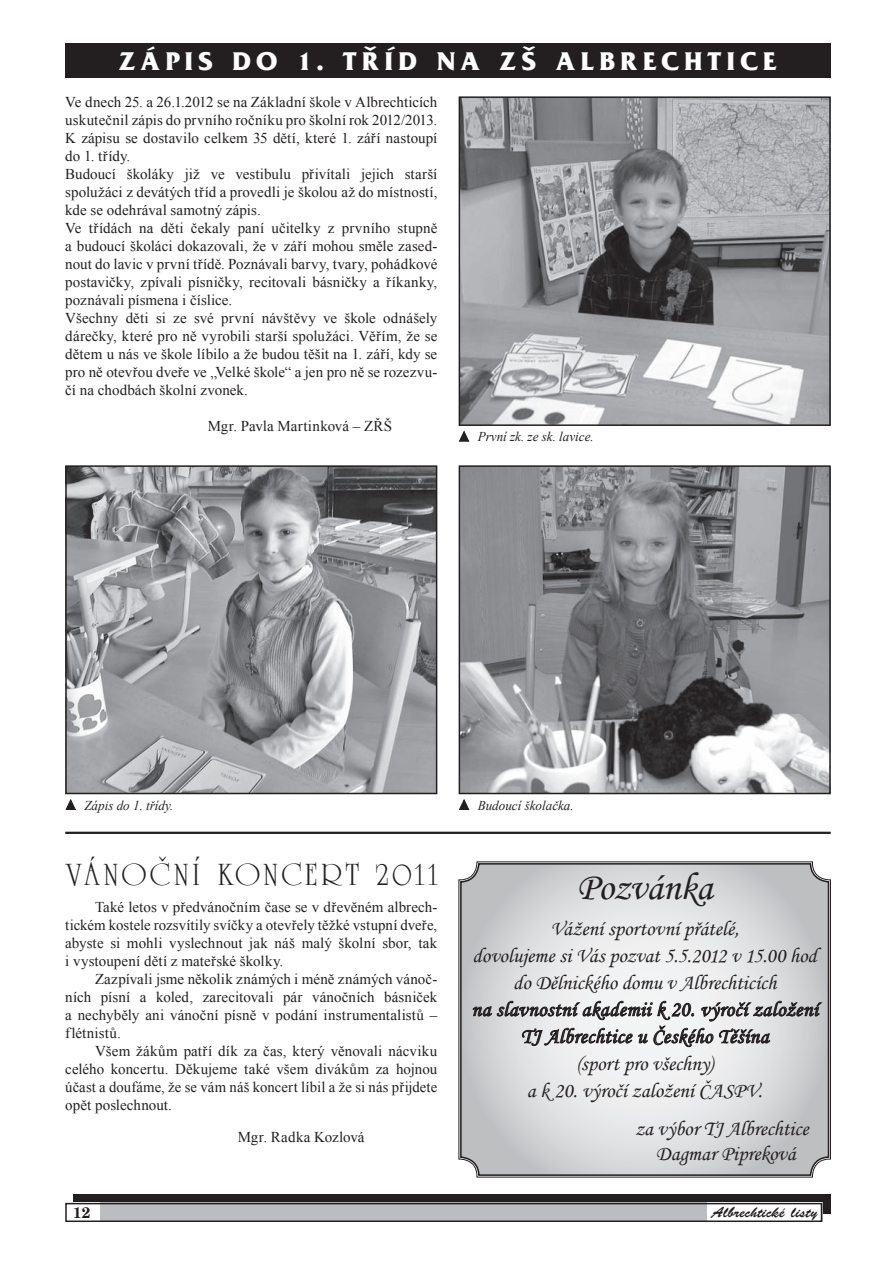
<style>
.page{position:relative;width:896px;height:1266px;background:#fff}
.page>*{position:absolute;margin:0;border:0;box-sizing:border-box;transform-origin:0 0}
.t1{font:39px "Monotype Corsiva";letter-spacing:-.01em;color:#231f20}
.t2{font:33px "Unicorn";letter-spacing:.11em;color:#231f20}
.t3{font:700 27px "France";letter-spacing:.2em;color:#fff}
.t4{font:21px/27px "Monotype Corsiva";letter-spacing:.005em;color:#231f20;text-align:center}
.t5{font:15px/18px "Times New Roman";letter-spacing:.005em;color:#231f20;text-align:justify}
.t6{font:15px "Banff";letter-spacing:.005em;color:#231f20}
.t7{font:700 15px "New Brunswick";color:#231f20}
.t8{font:italic 13.5px "Times New Roman";color:#231f20}
</style>
<div class="page">
<div style="left:74px;top:1194px;width:757px;height:19px;background:#231f20"></div>
<div style="left:65px;top:1203px;width:757px;height:19px;background:#bcbdc0"></div>
<div style="left:65px;top:1203px;width:34px;height:19px;background:#fff"></div>
<div style="left:707px;top:1203px;width:115px;height:19px;background:#fff"></div>
<div style="left:65px;top:1203px;width:757px;height:19px;border:2px solid #231f20"></div>
<div style="left:65px;top:44px;width:766px;height:34px;background:#231f20"></div>
<img style="left:462px;top:99px;width:366px;height:324px">
<div style="left:459px;top:96px;width:372px;height:330px;border:2px solid #231f20"></div>
<svg style="left:459px;top:431px;width:10px;height:10px"></svg>
<img style="left:462px;top:468px;width:366px;height:323px">
<div style="left:459px;top:465px;width:372px;height:329px;border:2px solid #231f20"></div>
<svg style="left:459px;top:799px;width:10px;height:11px"></svg>
<img style="left:68px;top:468px;width:366px;height:323px">
<div style="left:65px;top:465px;width:372px;height:329px;border:2px solid #231f20"></div>
<svg style="left:66px;top:799px;width:10px;height:11px"></svg>
<hr style="left:65px;top:832px;width:766px;height:2px;background:#231f20">
<svg style="left:459px;top:862px;width:371px;height:314px"></svg>
<h3 class="t3" style="left:119px;top:45px;width:659px">ZÁPIS DO 1. TŘÍD NA ZŠ ALBRECHTICE</h3>
<p class="t5" style="left:65px;top:93px;width:374px;text-align:left">Ve dnech 25. a 26.1.2012 se na Základní škole v Albrechticích uskutečnil zápis do prvního ročníku pro školní rok 2012/2013.<br>K zápisu se dostavilo celkem 35 dětí, které 1. září nastoupí do 1. třídy.<br>Budoucí školáky již ve vestibulu přivítali jejich starší spolužáci z devátých tříd a provedli je školou až do místností, kde se odehrával samotný zápis.<br>Ve třídách na děti čekaly paní učitelky z prvního stupně a budoucí školáci dokazovali, že v září mohou směle zased&shy;nout do lavic v první třídě. Poznávali barvy, tvary, pohádkové postavičky, zpívali písničky, recitovali básničky a říkanky, poznávali písmena i číslice.<br>Všechny děti si ze své první návštěvy ve škole odnášely dárečky, které pro ně vyrobili starší spolužáci. Věřím, že se dětem u nás ve škole líbilo a že budou těšit na 1. září, kdy se pro ně otevřou dveře ve „Velké škole“ a jen pro ně se rozezvu&shy;čí na chodbách školní zvonek.</p>
<p class="t5" style="left:208px;top:417px;width:186px">Mgr. Pavla Martinková – ZŘŠ</p>
<p class="t8" style="left:478px;top:429px;width:118px">První zk. ze sk. lavice.</p>
<p class="t8" style="left:84px;top:797px;width:91px">Zápis do 1. třídy.</p>
<p class="t8" style="left:478px;top:797px;width:98px">Budoucí školačka.</p>
<h2 class="t2" style="left:65px;top:855px;width:374px">VÁNOČNÍ KONCERT 2011</h2>
<p class="t5" style="left:65px;top:897px;width:374px;text-indent:30px">Také letos v předvánočním čase se v dřevěném albrech&shy;tickém kostele rozsvítily svíčky a otevřely těžké vstupní dveře, abyste si mohli vyslechnout jak náš malý školní sbor, tak i vystoupení dětí z mateřské školky.</p>
<p class="t5" style="left:65px;top:969px;width:374px;text-indent:30px">Zazpívali jsme několik známých i méně známých vánoč&shy;ních písní a koled, zarecitovali pár vánočních básniček a nechyběly ani vánoční písně v podání instrumentalistů – flétnistů.</p>
<p class="t5" style="left:65px;top:1041px;width:374px;text-indent:30px">Všem žákům patří dík za čas, který věnovali nácviku celého koncertu. Děkujeme také všem divákům za hojnou účast a doufáme, že se vám náš koncert líbil a že si nás přijdete opět poslechnout.</p>
<p class="t5" style="left:238px;top:1128px;width:128px">Mgr. Radka Kozlová</p>
<h1 class="t1" style="left:577px;top:868px;width:137px">Pozvánka</h1>
<h3 class="t4" style="left:471px;top:916px;width:348px">Vážení sportovní přátelé,<br>dovolujeme si Vás pozvat 5.5.2012 v 15.00 hod do Dělnického domu v Albrechticích<br>na slavnostní akademii k 20. výroč í založení TJ Albrechtice u Českého Těšína<br>(sport pro všechny)<br>a k 20. výročí založení ČASPV.</h3>
<h3 class="t4" style="left:635px;top:1117px;width:175px;line-height:25.2px">za výbor TJ Albrechtice<br>Dagmar Pipreková</h3>
<p class="t7" style="left:73px;top:1203px;width:19px">12</p>
<p class="t6" style="left:712px;top:1204px;width:107px">Albrechtické listy</p>
</div>
